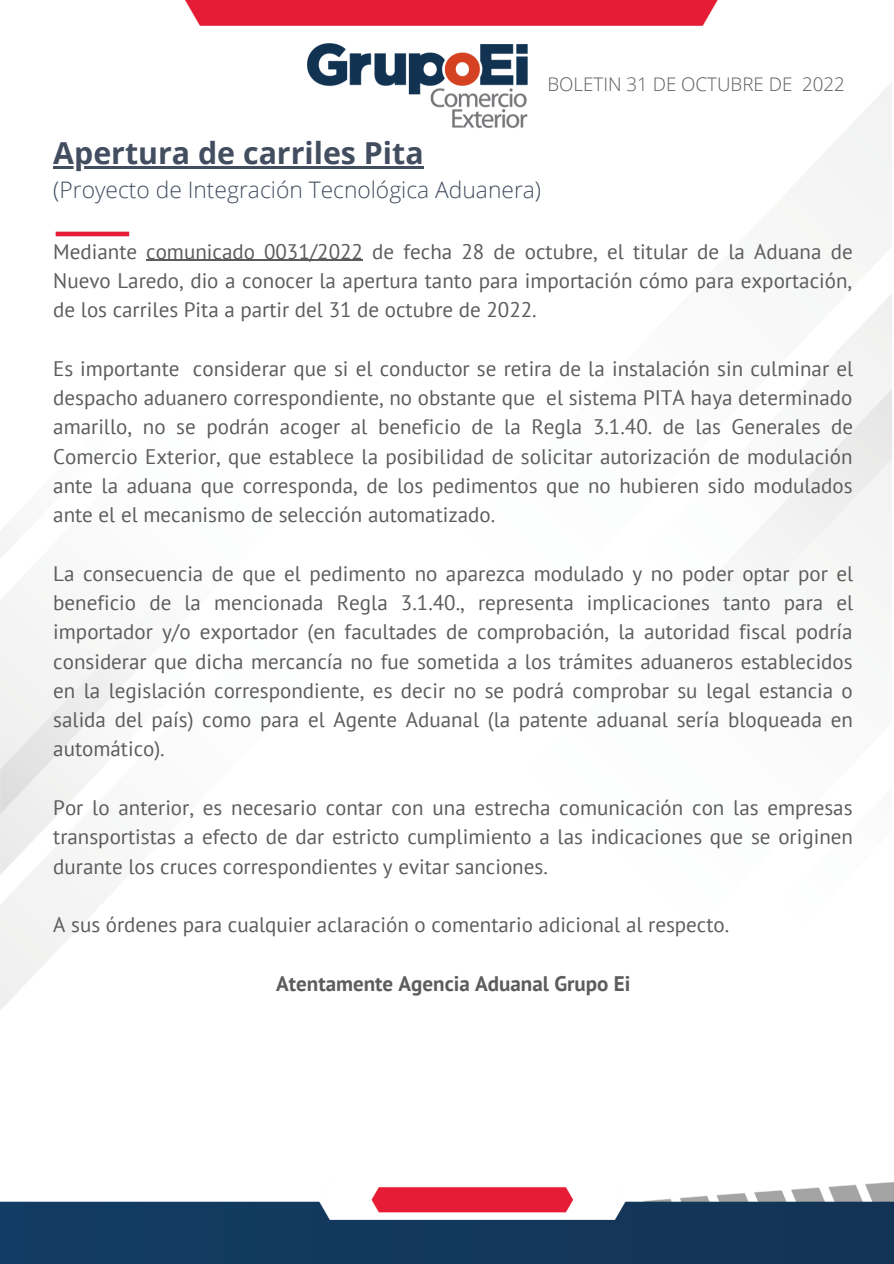
<style>
.page{position:relative;width:894px;height:1264px;background:#fff}
.page>*{position:absolute;margin:0;border:0;box-sizing:border-box;transform-origin:0 0}
.t1{font:700 30.3px "Open Sans";color:#424d60}
.t2{font:300 22.8px "Open Sans";color:#424d60}
.t3{font:21px/29.2px "PT Sans";color:#5c5c5c;text-align:justify}
.t4{font:700 21px "PT Sans";color:#5c5c5c}
.t5{font:300 18.75px "Open Sans";color:#5c5c5c}
</style>
<div class="page">
<img style="left:0;top:0;width:893px;height:1263px">
<hr style="left:53px;top:166px;width:370px;height:2px;background:#424d60">
<hr style="left:146px;top:260px;width:217px;height:1px;background:#5c5c5c">
<p class="t5" style="left:547px;top:70px;width:299px">BOLETIN 31 DE OCTUBRE DE 2022</p>
<h1 class="t1" style="left:53px;top:131px;width:372px">Apertura de carriles Pita</h1>
<p class="t2" style="left:53px;top:173px;width:489px">(Proyecto de Integración Tecnológica Aduanera)</p>
<p class="t3" style="left:53px;top:236px;width:800px">Mediante comunicado 0031/2022 de fecha 28 de octubre, el titular de la Aduana de Nuevo Laredo, dio a conocer la apertura tanto para importación cómo para exportación, de los carriles Pita a partir del 31 de octubre de 2022.</p>
<p class="t3" style="left:53px;top:353px;width:801px">Es importante considerar que si el conductor se retira de la instalación sin culminar el despacho aduanero correspondiente, no obstante que el sistema PITA haya determinado amarillo, no se podrán acoger al beneficio de la Regla 3.1.40. de las Generales de Comercio Exterior, que establece la posibilidad de solicitar autorización de modulación ante la aduana que corresponda, de los pedimentos que no hubieren sido modulados ante el el mecanismo de selección automatizado.</p>
<p class="t3" style="left:53px;top:558px;width:801px">La consecuencia de que el pedimento no aparezca modulado y no poder optar por el beneficio de la mencionada Regla 3.1.40., representa implicaciones tanto para el importador y/o exportador (en facultades de comprobación, la autoridad fiscal podría considerar que dicha mercancía no fue sometida a los trámites aduaneros establecidos en la legislación correspondiente, es decir no se podrá comprobar su legal estancia o salida del país) como para el Agente Aduanal (la patente aduanal sería bloqueada en automático).</p>
<p class="t3" style="left:53px;top:792px;width:801px">Por lo anterior, es necesario contar con una estrecha comunicación con las empresas transportistas a efecto de dar estricto cumplimiento a las indicaciones que se originen durante los cruces correspondientes y evitar sanciones.</p>
<p class="t3" style="left:53px;top:909px;width:677px">A sus órdenes para cualquier aclaración o comentario adicional al respecto.</p>
<p class="t4" style="left:276px;top:969px;width:355px">Atentamente Agencia Aduanal Grupo Ei</p>
</div>
